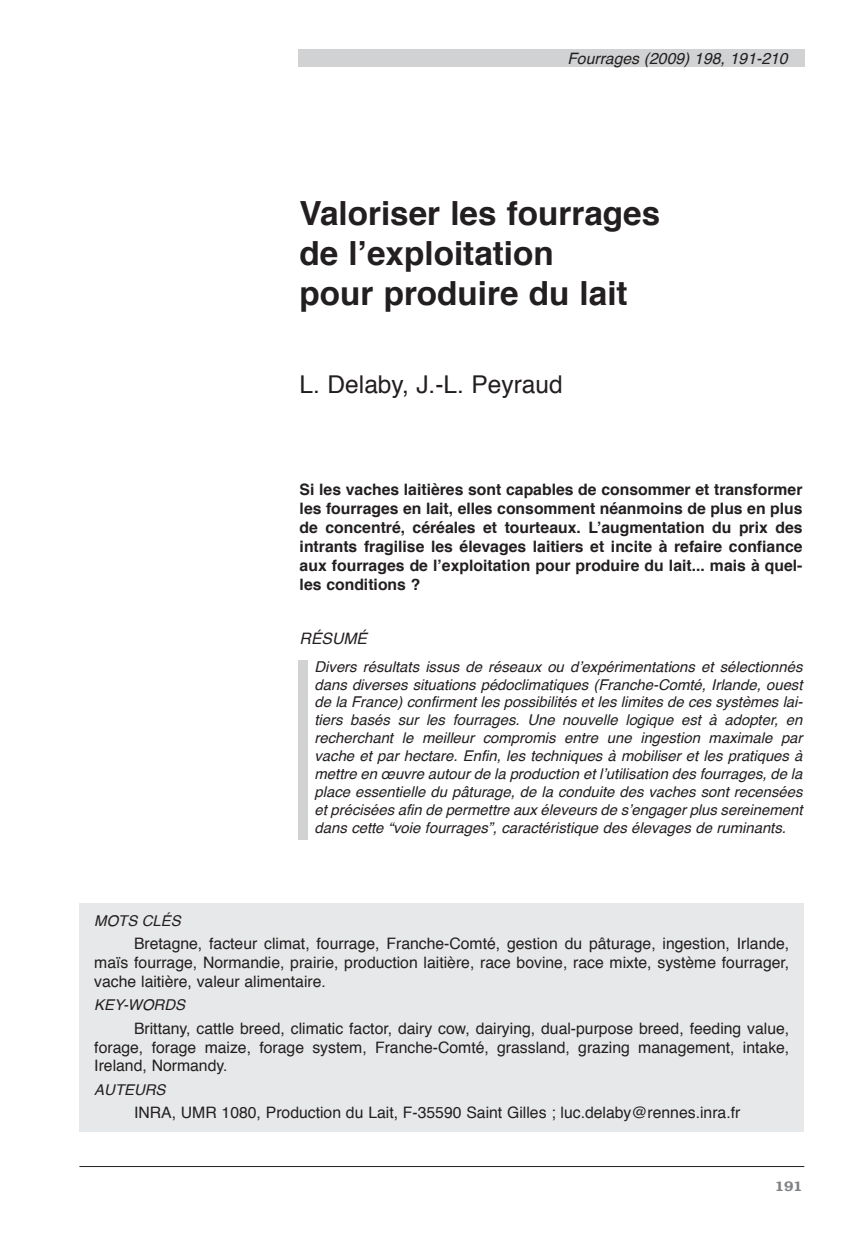
<style>
.page{position:relative;width:844px;height:1241px;background:#fff}
.page>*{position:absolute;margin:0;border:0;box-sizing:border-box;transform-origin:0 0}
.t1{font:700 33.25px/39.9px "Helvetica";color:#231f20}
.t2{font:24.5px "Helvetica";color:#231f20}
.t3{font:15.75px/18.9px "Helvetica";color:#231f20;text-align:justify}
.t4{font:700 15.75px/18.9px "Helvetica";color:#231f20;text-align:justify}
.t5{font:italic 15.75px "Helvetica";color:#231f20}
.t6{font:italic 14.88px/17.8px "Helvetica";color:#231f20}
.t7{font:600 14px "Bookman";color:#808285}
</style>
<div class="page">
<div style="left:298px;top:50px;width:506px;height:17px;background:#d1d2d4"></div>
<hr style="left:79px;top:1165px;width:725px;height:1px;background:#231f20">
<div style="left:298px;top:660px;width:10px;height:179px;background:#d1d2d4"></div>
<div style="left:79px;top:903px;width:725px;height:228px;background:#e7e8e9"></div>
<p class="t5" style="left:567px;top:52px;width:222px">Fourrages (2009) 198, 191-210</p>
<h1 class="t1" style="left:299px;top:196px;width:362px">Valoriser les fourrages de l’exploitation<br>pour produire du lait</h1>
<h2 class="t2" style="left:299px;top:374px;width:264px">L. Delaby, J.-L. Peyraud</h2>
<p class="t4" style="left:299px;top:481px;width:504px">Si les vaches laitières sont capables de consommer et transformer les fourrages en lait, elles consomment néanmoins de plus en plus de concentré, céréales et tourteaux. L’augmentation du prix des intrants fragilise les élevages laitiers et incite à refaire confiance aux fourrages de l’exploitation pour produire du lait... mais à quel&shy;les conditions ?</p>
<p class="t5" style="left:299px;top:631px;width:69px">résumé</p>
<p class="t6" style="left:314px;top:658px;width:491px">divers résultats issus de réseaux ou d’expérimentations et sélectionnés dans diverses situations pédoclimatiques (Franche-comté, Irlande, ouest de la France) confirment les possibilités et les limites de ces systèmes lai&shy;tiers basés sur les fourrages. une nouvelle logique est à adopter, en recherchant le meilleur compromis entre une ingestion maximale par vache et par hectare. enfin, les techniques à mobiliser et les pratiques à mettre en œuvre autour de la production et l’utilisation des fourrages, de la place essentielle du pâturage, de la conduite des vaches sont recensées et précisées afin de permettre aux éleveurs de s’engager plus sereinement dans cette “voie fourrages”, caractéristique des élevages de ruminants.</p>
<p class="t6" style="left:94px;top:912px;width:88px">mots clés</p>
<p class="t3" style="left:94px;top:935px;width:696px;text-indent:40px">Bretagne, facteur climat, fourrage, Franche-Comté, gestion du pâturage, ingestion, Irlande, maïs fourrage, Normandie, prairie, production laitière, race bovine, race mixte, système fourrager, vache laitière, valeur alimentaire.</p>
<p class="t6" style="left:94px;top:996px;width:92px">key-words</p>
<p class="t3" style="left:94px;top:1019px;width:696px;text-indent:40px">Brittany, cattle breed, climatic factor, dairy cow, dairying, dual-purpose breed, feeding value, forage, forage maize, forage system, Franche-Comté, grassland, grazing management, intake, Ireland, Normandy.</p>
<p class="t6" style="left:94px;top:1081px;width:73px">auteurs</p>
<p class="t3" style="left:134px;top:1104px;width:607px">INRA, UMR 1080, Production du Lait, F-35590 Saint Gilles ; luc.delaby@rennes.inra.fr</p>
<p class="t7" style="left:774px;top:1177px;width:29px">191</p>
</div>
